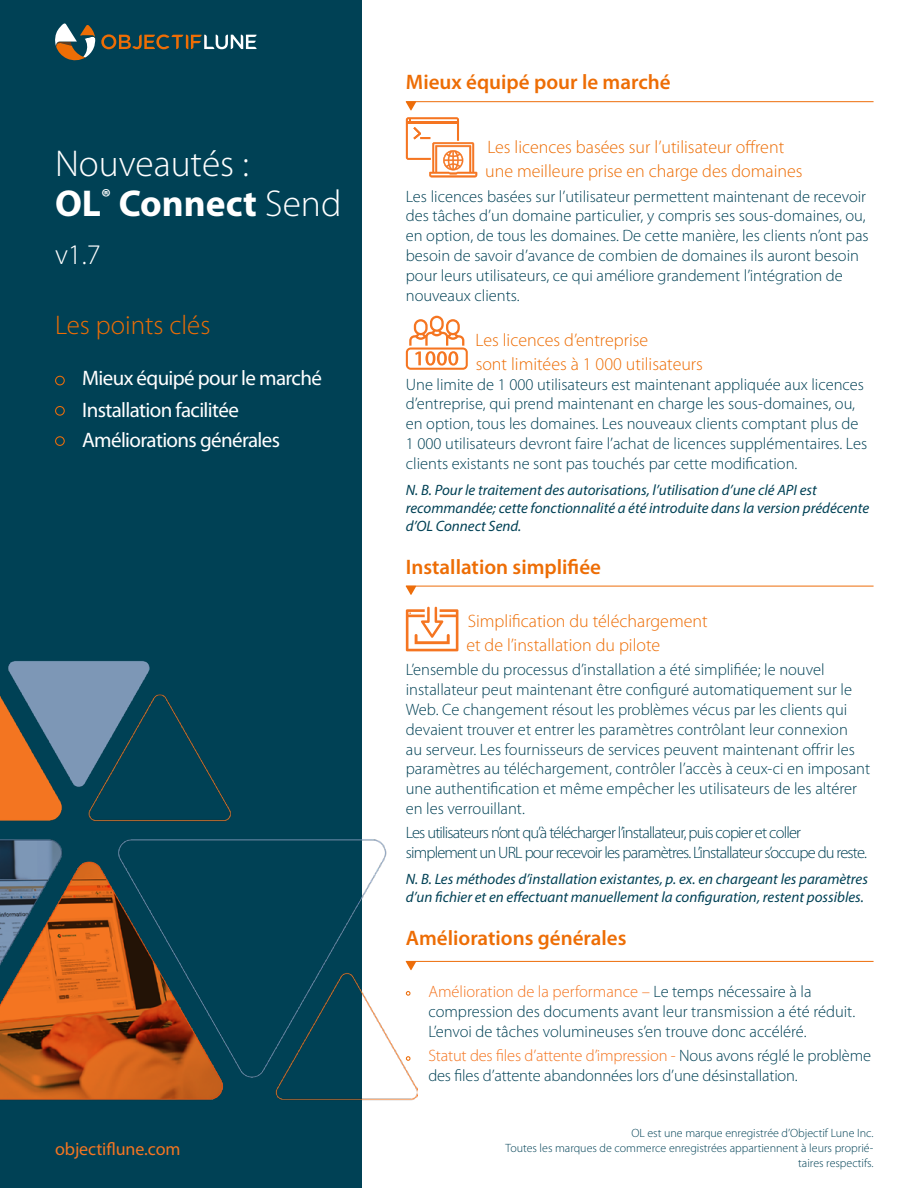
<style>
.page{position:relative;width:918px;height:1188px;background:#fff}
.page>*{position:absolute;margin:0;border:0;box-sizing:border-box;transform-origin:0 0}
.t1{font:300 37.5px/40.5px "Myriad Pro";color:#fff}
.t2{font:300 28.5px "Myriad Pro";color:#fff}
.t3{font:300 27px "Myriad Pro";color:#ed6d05}
.t4{font:600 21px "Myriad Pro";color:#ed6d05}
.t5{font:21px/31px "Myriad Pro";letter-spacing:-.03em;color:#fff}
.t6{font:300 18px/24px "Myriad Pro";color:#ed6d05}
.t7{font:18px "Myriad Pro";letter-spacing:-.005em;color:#f47521}
.t8{font:300 16.5px/19.8px "Myriad Pro";color:#004155}
.t9{font:300 16.5px/19.8px "Myriad Pro";letter-spacing:-.05em;color:#004155}
.t10{font:italic 15px/18px "Myriad Pro";color:#004155}
.t11{font:300 12px/15px "Myriad Pro";color:#004155;text-align:right}
.s1{font-weight:700}
.s2{color:#f47521}
</style>
<div class="page">
<div style="left:0;top:0;width:361px;height:1188px;background:#004155"></div>
<svg style="left:55px;top:23px;width:40px;height:38px"></svg>
<svg style="left:101px;top:34px;width:156px;height:15px"></svg>
<img style="left:0;top:584px;width:418px;height:530px">
<div style="left:55px;top:376px;width:10px;height:9px;border:1px solid #ed6d0a;border-radius:50%"></div>
<div style="left:55px;top:406px;width:10px;height:10px;border:1px solid #ed6d0a;border-radius:50%"></div>
<div style="left:55px;top:436px;width:10px;height:10px;border:1px solid #ed6d0a;border-radius:50%"></div>
<hr style="left:406px;top:101px;width:468px;height:1px;background:#ed6d0a">
<svg style="left:406px;top:101px;width:10px;height:10px"></svg>
<svg style="left:406px;top:117px;width:71px;height:60px"></svg>
<svg style="left:406px;top:316px;width:62px;height:54px"></svg>
<hr style="left:406px;top:586px;width:468px;height:1px;background:#ed6d0a">
<svg style="left:406px;top:587px;width:10px;height:8px"></svg>
<svg style="left:406px;top:607px;width:52px;height:44px"></svg>
<hr style="left:406px;top:961px;width:468px;height:1px;background:#ed6d0a">
<svg style="left:406px;top:962px;width:10px;height:8px"></svg>
<svg style="left:406px;top:991px;width:5px;height:5px"></svg>
<svg style="left:406px;top:1056px;width:5px;height:5px"></svg>
<h1 class="t1" style="left:55px;top:143px;width:288px">Nouveautés :<br><span class="s1">OL</span><sup>®</sup> <span class="s1">Connect</span> Send</h1>
<h2 class="t2" style="left:55px;top:238px;width:47px">v1.7</h2>
<h3 class="t3" style="left:55px;top:308px;width:157px">Les points clés</h3>
<p class="t5" style="left:82px;top:363px;width:241px">Mieux équipé pour le marché<br>Installation facilitée<br>Améliorations générales</p>
<p class="t7" style="left:55px;top:1138px;width:127px">objectiflune.com</p>
<p class="t4" style="left:406px;top:69px;width:266px">Mieux équipé pour le marché</p>
<p class="t6" style="left:485px;top:135px;width:319px">Les licences basées sur l’utilisateur offrent une meilleure prise en charge des domaines</p>
<p class="t8" style="left:406px;top:186px;width:464px">Les licences basées sur l’utilisateur permettent maintenant de recevoir des tâches d’un domaine particulier, y compris ses sous-domaines, ou, en option, de tous les domaines. De cette manière, les clients n’ont pas besoin de savoir d’avance de combien de domaines ils auront besoin pour leurs utilisateurs, ce qui améliore grandement l’intégration de nouveaux clients.</p>
<p class="t6" style="left:476px;top:328px;width:229px">Les licences d’entreprise<br>sont limitées à 1 000 utilisateurs</p>
<p class="t8" style="left:406px;top:374px;width:463px">Une limite de 1 000 utilisateurs est maintenant appliquée aux licences d’entreprise, qui prend maintenant en charge les sous-domaines, ou, en option, tous les domaines. Les nouveaux clients comptant plus de 1 000 utilisateurs devront faire l’achat de licences supplémentaires. Les clients existants ne sont pas touchés par cette modification.</p>
<p class="t10" style="left:406px;top:481px;width:465px">N. B. Pour le traitement des autorisations, l’utilisation d’une clé API est recommandée; cette fonctionnalité a été introduite dans la version prédécente d’OL Connect Send.</p>
<p class="t4" style="left:406px;top:553px;width:197px">Installation simplifiée</p>
<p class="t6" style="left:466px;top:609px;width:243px">Simplification du téléchargement et de l’installation du pilote</p>
<p class="t8" style="left:406px;top:660px;width:466px">L’ensemble du processus d’installation a été simplifiée; le nouvel installateur peut maintenant être configuré automatiquement sur le Web. Ce changement résout les problèmes vécus par les clients qui devaient trouver et entrer les paramètres contrôlant leur connexion<br>au serveur. Les fournisseurs de services peuvent maintenant offrir les paramètres au téléchargement, contrôler l’accès à ceux-ci en imposant une authentification et même empêcher les utilisateurs de les altérer en les verrouillant.</p>
<p class="t9" style="left:406px;top:823px;width:463px">Les utilisateurs n’ont qu’à télécharger l’installateur, puis copier et coller simplement un URL pour recevoir les paramètres. L’installateur s’occupe du reste.</p>
<p class="t10" style="left:406px;top:870px;width:464px">N. B. Les méthodes d’installation existantes, p. ex. en chargeant les paramètres d’un fichier et en effectuant manuellement la configuration, restent possibles.</p>
<p class="t4" style="left:406px;top:925px;width:222px">Améliorations générales</p>
<p class="t8" style="left:428px;top:982px;width:428px"><span class="s2">Amélioration de la performance –</span> Le temps nécessaire à la compression des documents avant leur transmission a été réduit.<br>L’envoi de tâches volumineuses s’en trouve donc accéléré.</p>
<p class="t8" style="left:428px;top:1045px;width:444px"><span class="s2">Statut des files d’attente d’impression -</span> Nous avons réglé le problème des files d’attente abandonnées lors d’une désinstallation.</p>
<p class="t11" style="left:506px;top:1125px;width:370px">OL est une marque enregistrée d’Objectif Lune Inc.<br>Toutes les marques de commerce enregistrées appartiennent à leurs proprié&shy;taires respectifs.</p>
</div>
